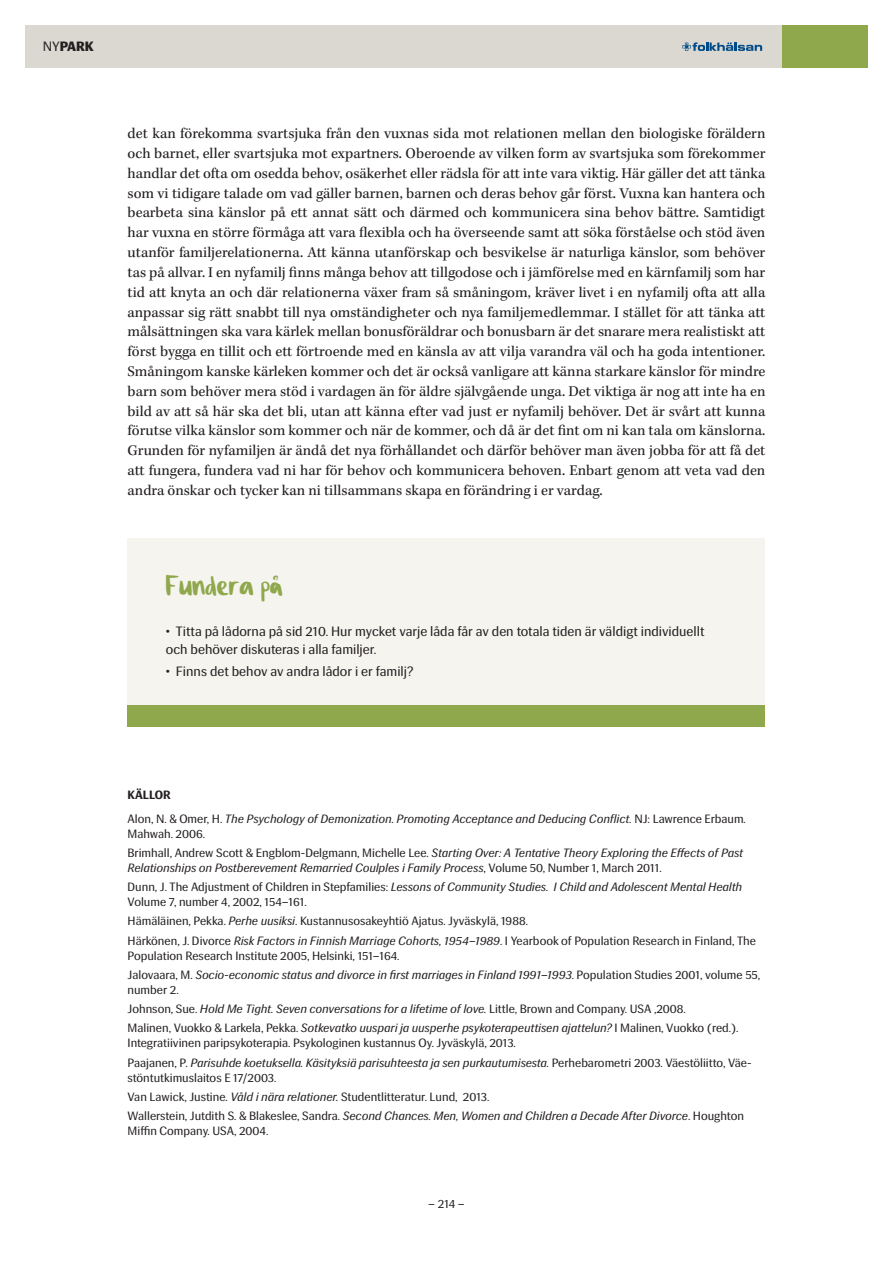
<style>
.page{position:relative;width:893px;height:1263px;background:#fff}
.page>*{position:absolute;margin:0;border:0;box-sizing:border-box;transform-origin:0 0}
.t1{font:36px "Cilla F Hscript";color:#8fa84c}
.t2{font:15.3px/19.8px "Kepler Std";color:#231f20;text-align:justify}
.t3{font:13.5px/18px "Siri";color:#231f20}
.t4{font:800 13.5px "Siri";color:#231f20}
.t5{font:12px/15px "Siri";color:#231f20}
.t6{font:italic 12px/15px "Siri";color:#231f20}
.t7{font:700 12px "Siri";color:#231f20}
.s1{font-weight:400}
.s2{font-style:normal}
.s3{font-style:italic}
</style>
<div class="page">
<div style="left:128px;top:538px;width:637px;height:184px;background:#f5f4ef"></div>
<div style="left:26px;top:26px;width:841px;height:42px;background:#dad8d1"></div>
<div style="left:782px;top:26px;width:85px;height:42px;background:#8fa84c"></div>
<svg style="left:682px;top:42px;width:80px;height:9px"></svg>
<div style="left:128px;top:705px;width:637px;height:22px;background:#8fa84c"></div>
<p class="t4" style="left:43px;top:38px;width:53px"><span class="s1">NY</span>PARK</p>
<p class="t2" style="left:128px;top:124px;width:639px">det kan förekomma svartsjuka från den vuxnas sida mot relationen mellan den biologiske föräldern och barnet, eller svartsjuka mot expartners. Oberoende av vilken form av svartsjuka som förekommer handlar det ofta om osedda behov, osäkerhet eller rädsla för att inte vara viktig. Här gäller det att tänka som vi tidigare talade om vad gäller barnen, barnen och deras behov går först. Vuxna kan hantera och bearbeta sina känslor på ett annat sätt och därmed och kommunicera sina behov bättre. Samtidigt har vuxna en större förmåga att vara flexibla och ha överseende samt att söka förståelse och stöd även utanför familjerelationerna. Att känna utanförskap och besvikelse är naturliga känslor, som behöver tas på allvar. I en nyfamilj finns många behov att tillgodose och i jämförelse med en kärnfamilj som har tid att knyta an och där relationerna växer fram så småningom, kräver livet i en nyfamilj ofta att alla anpassar sig rätt snabbt till nya omständigheter och nya familjemedlemmar. I stället för att tänka att målsättningen ska vara kärlek mellan bonusföräldrar och bonusbarn är det snarare mera realistiskt att först bygga en tillit och ett förtroende med en känsla av att vilja varandra väl och ha goda intentioner.<br>Småningom kanske kärleken kommer och det är också vanligare att känna starkare känslor för mindre barn som behöver mera stöd i vardagen än för äldre självgående unga. Det viktiga är nog att inte ha en bild av att så här ska det bli, utan att känna efter vad just er nyfamilj behöver. Det är svårt att kunna förutse vilka känslor som kommer och när de kommer, och då är det fint om ni kan tala om känslorna.<br>Grunden för nyfamiljen är ändå det nya förhållandet och därför behöver man även jobba för att få det att fungera, fundera vad ni har för behov och kommunicera behoven. Enbart genom att veta vad den andra önskar och tycker kan ni tillsammans skapa en förändring i er vardag.</p>
<p class="t1" style="left:166px;top:565px;width:119px">Fundera på</p>
<p class="t3" style="left:166px;top:622px;width:540px">• Titta på lådorna på sid 210. Hur mycket varje låda får av den totala tiden är väldigt individuellt och behöver diskuteras i alla familjer.</p>
<p class="t3" style="left:166px;top:663px;width:249px">• Finns det behov av andra lådor i er familj?</p>
<p class="t7" style="left:128px;top:788px;width:45px">KÄLLOR</p>
<p class="t6" style="left:128px;top:811px;width:620px"><span class="s2">Alon, N. &amp; Omer, H.</span> The Psychology of Demonization. Promoting Acceptance and Deducing Conflict. <span class="s2">NJ: Lawrence Erbaum.<br>Mahwah. 2006.</span></p>
<p class="t6" style="left:128px;top:845px;width:617px"><span class="s2">Brimhall, Andrew Scott &amp; Engblom-Delgmann, Michelle Lee.</span> Starting Over: A Tentative Theory Exploring the Effects of Past<br>Relationships on Postberevement Remarried Coulples i Family Process<span class="s2">, Volume 50, Number 1, March 2011.</span></p>
<p class="t5" style="left:128px;top:879px;width:616px">Dunn, J. The Adjustment of Children in Stepfamilies: <span class="s3">Lessons of Community Studies. I Child and Adolescent Mental Health<br></span>Volume 7, number 4, 2002, 154–161.</p>
<p class="t5" style="left:128px;top:914px;width:402px">Hämäläinen, Pekka. <span class="s3">Perhe uusiksi</span>. Kustannusosakeyhtiö Ajatus. Jyväskylä, 1988.</p>
<p class="t5" style="left:128px;top:933px;width:630px">Härkönen, J. Divorce <span class="s3">Risk Factors in Finnish Marriage Cohorts, 1954–1989</span>. I Yearbook of Population Research in Finland, The<br>Population Research Institute 2005, Helsinki, 151–164.</p>
<p class="t6" style="left:128px;top:967px;width:634px"><span class="s2">Jalovaara, M.</span> Socio-economic status and divorce in first marriages in Finland 1991–1993<span class="s2">. Population Studies 2001, volume 55, number 2.</span></p>
<p class="t6" style="left:128px;top:1001px;width:560px"><span class="s2">Johnson, Sue.</span> Hold Me Tight. Seven conversations for a lifetime of love. <span class="s2">Little, Brown and Company. USA ,2008.</span></p>
<p class="t5" style="left:128px;top:1021px;width:612px">Malinen, Vuokko &amp; Larkela, Pekka. <span class="s3">Sotkevatko uuspari ja uusperhe psykoterapeuttisen ajattelun?</span> I Malinen, Vuokko (red.).<br>Integratiivinen paripsykoterapia. Psykologinen kustannus Oy. Jyväskylä, 2013.</p>
<p class="t5" style="left:128px;top:1055px;width:626px">Paajanen, P. <span class="s3">Parisuhde koetuksella. Käsityksiä parisuhteesta ja sen purkautumisesta.</span> Perhebarometri 2003. Väestöliitto, Väe&shy;stöntutkimuslaitos E 17/2003.</p>
<p class="t5" style="left:128px;top:1089px;width:363px">Van Lawick, Justine. <span class="s3">Våld i nära relationer.</span> Studentlitteratur. Lund, 2013.</p>
<p class="t5" style="left:128px;top:1108px;width:618px">Wallerstein, Jutdith S. &amp; Blakeslee, Sandra. <span class="s3">Second Chances. Men, Women and Children a Decade After Divorce</span>. Houghton<br>Miffin Company. USA, 2004.</p>
<p class="t5" style="left:428px;top:1196px;width:38px">– 214 –</p>
</div>
